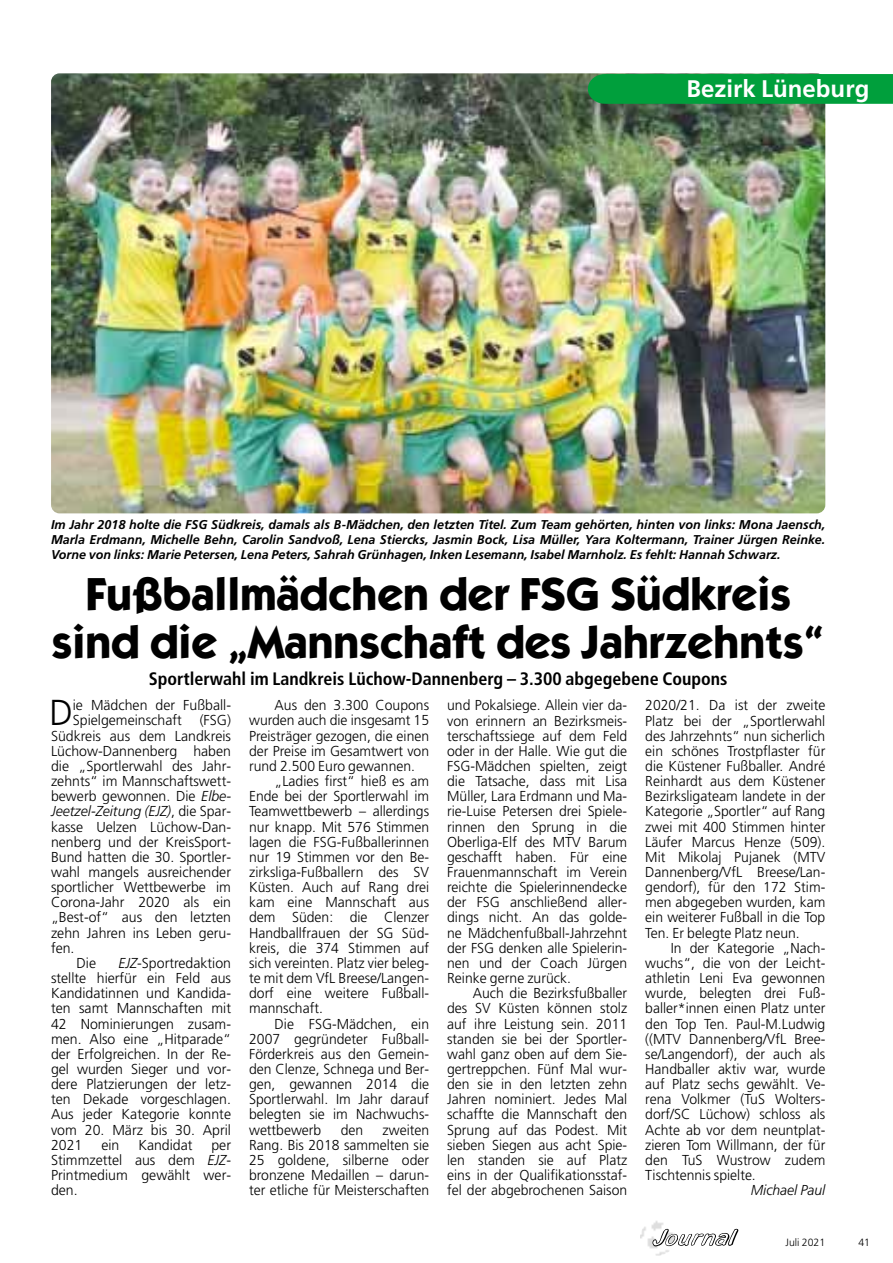
<style>
.page{position:relative;width:893px;height:1263px;background:#fff}
.page>*{position:absolute;margin:0;border:0;box-sizing:border-box;transform-origin:0 0}
.t1{font:700 46.5px/48px "Itc Kabel";color:#000;text-align:center}
.t2{font:300 36px "Frutiger";color:#000}
.t3{font:700 24px "Frutiger";color:#fff}
.t4{font:700 condensed 18px "Frutiger";color:#000}
.t5{font:300 14.4px/15.1px "Frutiger";color:#000;text-align:justify}
.t6{font:italic 300 14.4px "Frutiger";color:#000}
.t7{font:italic 700 12.75px/15.1px "Frutiger";color:#000;text-align:justify}
.t8{font:300 10.5px "Frutiger";color:#000}
.s1{font-style:italic}
.s2{font-style:normal}
</style>
<div class="page">
<img style="left:51px;top:73px;width:774px;height:440px;border-radius:9px">
<img style="left:640px;top:1220px;width:36px;height:36px;border-radius:50%">
<svg style="left:652px;top:1229px;width:86px;height:18px"></svg>
<div style="left:588px;top:74px;width:304px;height:30px;background:#009f3c"></div>
<h3 class="t3" style="left:686px;top:79px;width:184px">Bezirk Lüneburg</h3>
<p class="t7" style="left:51px;top:518px;width:775px">Im Jahr 2018 holte die FSG Südkreis, damals als B-Mädchen, den letzten Titel. Zum Team gehörten, hinten von links: Mona Jaensch, Marla Erdmann, Michelle Behn, Carolin Sandvoß, Lena Stiercks, Jasmin Bock, Lisa Müller, Yara Koltermann, Trainer Jürgen Reinke.<br>Vorne von links: Marie Petersen, Lena Peters, Sahrah Grünhagen, Inken Lesemann, Isabel Marnholz. Es fehlt: Hannah Schwarz.</p>
<h1 class="t1" style="left:52px;top:574px;width:774px">Fußballmädchen der FSG Südkreis sind die „Mannschaft des Jahrzehnts“</h1>
<p class="t4" style="left:149px;top:671px;width:580px">Sportlerwahl im Landkreis Lüchow-Dannenberg – 3.300 abgegebene Coupons</p>
<h2 class="t2" style="left:49px;top:698px;width:25px">D</h2>
<p class="t5" style="left:73px;top:699px;width:160px">ie Mädchen der Fußball-</p>
<p class="t5" style="left:73px;top:714px;width:160px">Spielgemeinschaft (FSG)</p>
<p class="t5" style="left:51px;top:729px;width:181px">Südkreis aus dem Landkreis</p>
<p class="t5" style="left:51px;top:744px;width:181px">Lüchow-Dannenberg haben</p>
<p class="t5" style="left:51px;top:759px;width:181px">die „Sportlerwahl des Jahr-</p>
<p class="t5" style="left:51px;top:775px;width:181px">zehnts“ im Mannschaftswett-</p>
<p class="t5" style="left:51px;top:790px;width:181px">bewerb gewonnen. Die <span class="s1">Elbe-</span></p>
<p class="t6" style="left:51px;top:806px;width:181px">Jeetzel-Zeitung (EJZ)<span class="s2">, die Spar-</span></p>
<p class="t5" style="left:51px;top:820px;width:181px">kasse Uelzen Lüchow-Dan-</p>
<p class="t5" style="left:51px;top:835px;width:181px">nenberg und der KreisSport-</p>
<p class="t5" style="left:51px;top:850px;width:181px">Bund hatten die 30. Sportler-</p>
<p class="t5" style="left:51px;top:866px;width:181px">wahl mangels ausreichender</p>
<p class="t5" style="left:51px;top:881px;width:181px">sportlicher Wettbewerbe im</p>
<p class="t5" style="left:51px;top:896px;width:181px">Corona-Jahr 2020 als ein</p>
<p class="t5" style="left:51px;top:911px;width:181px">„Best-of“ aus den letzten</p>
<p class="t5" style="left:51px;top:926px;width:181px">zehn Jahren ins Leben geru-</p>
<p class="t5" style="left:51px;top:941px;width:25px">fen.</p>
<p class="t5" style="left:77px;top:956px;width:21px">Die</p>
<p class="t5" style="left:51px;top:956px;width:181px;text-indent:67px"><span class="s1">EJZ</span>-Sportredaktion stellte hierfür ein Feld aus Kandidatinnen und Kandida&shy;ten samt Mannschaften mit 42 Nominierungen zusam&shy;men. Also eine „Hitparade“ der Erfolgreichen. In der Re&shy;gel wurden Sieger und vor&shy;dere Platzierungen der letz&shy;ten Dekade vorgeschlagen.<br>Aus jeder Kategorie konnte vom 20. März bis 30. April 2021</p>
<p class="t5" style="left:101px;top:1138px;width:20px">ein</p>
<p class="t5" style="left:138px;top:1138px;width:56px">Kandidat</p>
<p class="t5" style="left:51px;top:1138px;width:181px;text-indent:160px">per Stimmzettel aus dem <span class="s1">EJZ</span>-Printmedium gewählt wer&shy;den.</p>
<p class="t5" style="left:275px;top:699px;width:156px">Aus den 3.300 Coupons</p>
<p class="t5" style="left:249px;top:714px;width:181px">wurden auch die insgesamt 15</p>
<p class="t5" style="left:249px;top:729px;width:182px">Preisträger gezogen, die einen</p>
<p class="t5" style="left:249px;top:744px;width:181px">der Preise im Gesamtwert von</p>
<p class="t5" style="left:249px;top:759px;width:167px">rund 2.500 Euro gewannen.</p>
<p class="t5" style="left:275px;top:775px;width:156px">„Ladies first“ hieß es am</p>
<p class="t5" style="left:249px;top:790px;width:181px">Ende bei der Sportlerwahl im</p>
<p class="t5" style="left:249px;top:805px;width:181px">Teamwettbewerb – allerdings</p>
<p class="t5" style="left:249px;top:820px;width:181px">nur knapp. Mit 576 Stimmen</p>
<p class="t5" style="left:249px;top:835px;width:181px">lagen die FSG-Fußballerinnen</p>
<p class="t5" style="left:249px;top:850px;width:181px">nur 19 Stimmen vor den Be-</p>
<p class="t5" style="left:249px;top:866px;width:181px">zirksliga-Fußballern des SV</p>
<p class="t5" style="left:249px;top:881px;width:181px">Küsten. Auch auf Rang drei</p>
<p class="t5" style="left:249px;top:896px;width:181px">kam eine Mannschaft aus</p>
<p class="t5" style="left:249px;top:911px;width:181px">dem Süden: die Clenzer</p>
<p class="t5" style="left:249px;top:926px;width:181px">Handballfrauen der SG Süd-</p>
<p class="t5" style="left:249px;top:941px;width:181px">kreis, die 374 Stimmen auf</p>
<p class="t5" style="left:249px;top:956px;width:181px">sich vereinten. Platz vier beleg-</p>
<p class="t5" style="left:249px;top:972px;width:181px">te mit dem VfL Breese/Langen-</p>
<p class="t5" style="left:249px;top:987px;width:181px">dorf eine weitere Fußball-</p>
<p class="t5" style="left:249px;top:1002px;width:75px">mannschaft.</p>
<p class="t5" style="left:275px;top:1017px;width:156px">Die FSG-Mädchen, ein</p>
<p class="t5" style="left:249px;top:1032px;width:181px">2007 gegründeter Fußball-</p>
<p class="t5" style="left:249px;top:1047px;width:181px">Förderkreis aus den Gemein-</p>
<p class="t5" style="left:249px;top:1062px;width:181px">den Clenze, Schnega und Ber-</p>
<p class="t5" style="left:249px;top:1078px;width:181px">gen, gewannen 2014 die</p>
<p class="t5" style="left:249px;top:1093px;width:181px">Sportlerwahl. Im Jahr darauf</p>
<p class="t5" style="left:249px;top:1108px;width:181px">belegten sie im Nachwuchs-</p>
<p class="t5" style="left:249px;top:1123px;width:74px">wettbewerb</p>
<p class="t5" style="left:341px;top:1123px;width:24px">den</p>
<p class="t5" style="left:249px;top:1123px;width:181px;text-indent:133px">zweiten Rang. Bis 2018 sammelten sie 25 goldene, silberne oder bronzene Medaillen – darun&shy;ter etliche für Meisterschaften</p>
<p class="t5" style="left:447px;top:699px;width:181px">und Pokalsiege. Allein vier da&shy;von erinnern an Bezirksmeis&shy;terschaftssiege auf dem Feld oder in der Halle. Wie gut die FSG-Mädchen spielten, zeigt die Tatsache, dass mit Lisa Müller, Lara Erdmann und Ma&shy;rie-Luise Petersen drei Spiele&shy;rinnen den Sprung in die Oberliga-Elf des MTV Barum geschafft haben. Für eine Frauenmannschaft im Verein reichte die Spielerinnendecke der FSG anschließend aller&shy;dings nicht. An das golde&shy;ne Mädchenfußball-Jahrzehnt der FSG denken alle Spielerin&shy;nen und der Coach Jürgen Reinke gerne zurück.</p>
<p class="t5" style="left:447px;top:987px;width:181px;text-indent:26px">Auch die Bezirksfußballer des SV Küsten können stolz auf ihre Leistung sein. 2011 standen sie bei der Sportler&shy;wahl ganz oben auf dem Sie&shy;gertreppchen. Fünf Mal wur&shy;den sie in den letzten zehn Jahren nominiert. Jedes Mal schaffte die Mannschaft den Sprung auf das Podest. Mit sieben Siegen aus acht Spie&shy;len standen sie auf Platz eins in der Qualifikationsstaf&shy;fel der abgebrochenen Saison</p>
<p class="t5" style="left:645px;top:699px;width:181px">2020/21. Da ist der zweite Platz bei der „Sportlerwahl des Jahrzehnts“ nun sicherlich ein schönes Trostpflaster für die Küstener Fußballer. André Reinhardt aus dem Küstener Bezirksligateam landete in der Kategorie „Sportler“ auf Rang zwei mit 400 Stimmen hinter Läufer Marcus Henze (509).<br>Mit Mikolaj Pujanek (MTV Dannenberg/VfL Breese/Lan&shy;gendorf), für den 172 Stim&shy;men abgegeben wurden, kam ein weiterer Fußball in die Top Ten. Er belegte Platz neun.</p>
<p class="t5" style="left:645px;top:941px;width:181px;text-indent:26px">In der Kategorie „Nach&shy;wuchs“, die von der Leicht&shy;athletin Leni Eva gewonnen wurde, belegten drei Fuß&shy;baller*innen einen Platz unter den Top Ten. Paul-M.Ludwig ((MTV Dannenberg/VfL Bree&shy;se/Langendorf), der auch als Handballer aktiv war, wurde auf Platz sechs gewählt. Ve&shy;rena Volkmer (TuS Wolters&shy;dorf/SC Lüchow) schloss als Achte ab vor dem neuntplat&shy;zieren Tom Willmann, der für den TuS Wustrow zudem Tischtennis spielte.</p>
<p class="t6" style="left:750px;top:1184px;width:76px">Michael Paul</p>
<p class="t8" style="left:785px;top:1238px;width:41px">Juli 2021</p>
<p class="t8" style="left:858px;top:1238px;width:13px">41</p>
</div>
